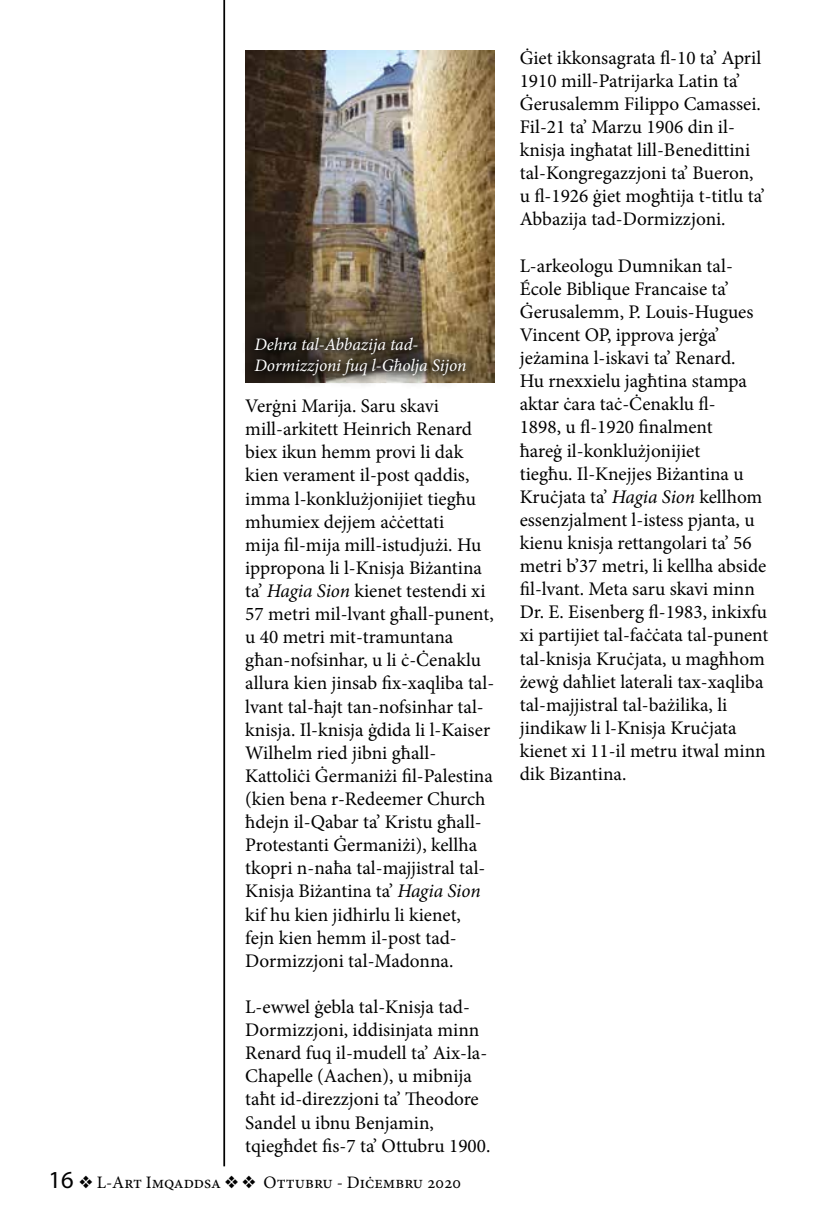
<style>
.page{position:relative;width:819px;height:1216px;background:#fff}
.page>*{position:absolute;margin:0;border:0;box-sizing:border-box;transform-origin:0 0}
.t1{font:19.25px/23.1px "Minion Pro";color:#000}
.t2{font:italic 17.5px/21px "Minion Pro";letter-spacing:-.01em;color:#fff}
.t3{font:17.5px "Minion Pro";color:#000}
.s1{font-style:italic}
.s2{font-family:"Myriad Pro";font-size:24.5px}
</style>
<div class="page">
<img style="left:245px;top:50px;width:249px;height:332px">
<svg style="left:245px;top:325px;width:233px;height:60px"></svg>
<hr style="left:223px;top:0;width:2px;height:1166px;background:#000">
<div style="left:39px;top:1158px;width:433px;height:45px;background:#fff"></div>
<p class="t2" style="left:254px;top:334px;width:213px">Dehra tal-Abbazija tad-<br>Dormizzjoni fuq l-Għolja Sijon</p>
<p class="t1" style="left:245px;top:394px;width:250px">Verġni Marija. Saru skavi mill-arkitett Heinrich Renard biex ikun hemm provi li dak kien verament il-post qaddis, imma l-konklużjonijiet tiegħu mhumiex dejjem aċċettati<br>mija fil-mija mill-istudjużi. Hu ippropona li l-Knisja Biżantina ta’ <span class="s1">Hagia Sion</span> kienet testendi xi<br>57 metri mil-lvant għall-punent, u 40 metri mit-tramuntana għan-nofsinhar, u li ċ-Ċenaklu allura kien jinsab fix-xaqliba tal&shy;lvant tal-ħajt tan-nofsinhar tal&shy;knisja. Il-knisja ġdida li l-Kaiser<br>Wilhelm ried jibni għall-<br>Kattoliċi Ġermaniżi fil-Palestina (kien bena r-Redeemer Church ħdejn il-Qabar ta’ Kristu għall-<br>Protestanti Ġermaniżi), kellha tkopri n-naħa tal-majjistral tal-<br>Knisja Biżantina ta’ <span class="s1">Hagia Sion </span>kif hu kien jidhirlu li kienet, fejn kien hemm il-post tad-<br>Dormizzjoni tal-Madonna.</p>
<p class="t1" style="left:245px;top:995px;width:246px">L-ewwel ġebla tal-Knisja tad-<br>Dormizzjoni, iddisinjata minn<br>Renard fuq il-mudell ta’ Aix-la-<br>Chapelle (Aachen), u mibnija taħt id-direzzjoni ta’ Theodore<br>Sandel u ibnu Benjamin, tqiegħdet fis-7 ta’ Ottubru 1900.</p>
<p class="t3" style="left:48px;top:1170px;width:414px"><span class="s2">16</span> ❖ L-Art Imqaddsa ❖ ❖ Ottubru - Diċembru 2020</p>
<p class="t1" style="left:519px;top:46px;width:247px">Ġiet ikkonsagrata fl-10 ta’ April<br>1910 mill-Patrijarka Latin ta’<br>Ġerusalemm Filippo Camassei.<br>Fil-21 ta’ Marzu 1906 din il&shy;knisja ingħatat lill-Benedittini tal-Kongregazzjoni ta’ Bueron, u fl-1926 ġiet mogħtija t-titlu ta’<br>Abbazija tad-Dormizzjoni.</p>
<p class="t1" style="left:519px;top:254px;width:250px">L-arkeologu Dumnikan tal-<br>École Biblique Francaise ta’<br>Ġerusalemm, P. Louis-Hugues<br>Vincent OP, ipprova jerġa’ jeżamina l-iskavi ta’ Renard.<br>Hu rnexxielu jagħtina stampa aktar ċara taċ-Ċenaklu fl-<br>1898, u fl-1920 finalment<br>ħareġ il-konklużjonijiet<br>tiegħu. Il-Knejjes Biżantina u<br>Kruċjata ta’ <span class="s1">Hagia Sion</span> kellhom essenzjalment l-istess pjanta, u kienu knisja rettangolari ta’ 56 metri b’37 metri, li kellha abside fil-lvant. Meta saru skavi minn<br>Dr. E. Eisenberg fl-1983, inkixfu xi partijiet tal-faċċata tal-punent tal-knisja Kruċjata, u magħhom żewġ daħliet laterali tax-xaqliba tal-majjistral tal-bażilika, li jindikaw li l-Knisja Kruċjata kienet xi 11-il metru itwal minn dik Bizantina.</p>
</div>
